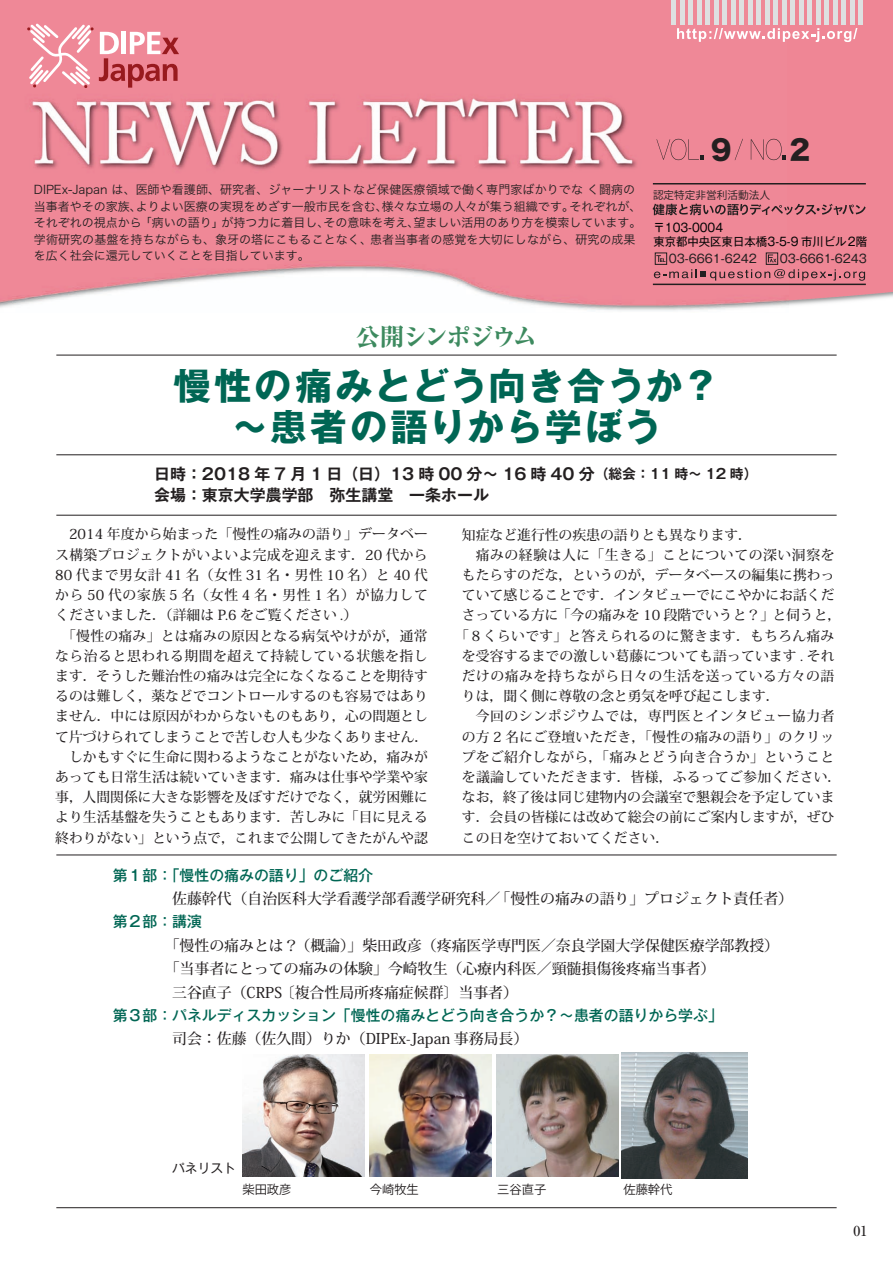
<style>
.page{position:relative;width:893px;height:1263px;background:#fff}
.page>*{position:absolute;margin:0;border:0;box-sizing:border-box;transform-origin:0 0}
.t1{font:700 37.2px/41.4px "Gothic MB101 Pro";letter-spacing:.055em;color:#006654;text-align:center}
.t2{font:27px "Hira Kaku Std W8";color:#231f20}
.t3{font:800 24.45px "Ryumin Pro";letter-spacing:-.075em;color:#3d8a5f}
.t4{font:700 15.9px/21.3px "Gothic MB101 Pro De";color:#231f20}
.t5{font:500 14.85px "Koz Min Pro";color:#231f20}
.t6{font:500 14.85px "Gothic MB101 Pro";color:#006654}
.t7{font:500 13.8px "Koz Min Pro";color:#231f20}
.t8{font:500 13.8px "Koz Min Pro";letter-spacing:.02em;color:#231f20}
.t9{font:500 13.8px "Koz Min Pro";letter-spacing:.04em;color:#231f20}
.t10{font:500 13.8px "Koz Min Pro";letter-spacing:.055em;color:#231f20}
.t11{font:500 13.8px "Ryumin Pro";color:#231f20}
.t12{font:12.75px "Gothic MB101 Pro";color:#231f20}
.t13{font:12.3px "Koz Go Pro";color:#231f20}
.t14{font:12px/16.5px "Hira Kaku Pro N W3";color:#231f20}
.t15{font:11.7px/13.6px "Gothic MB101 Pro";color:#030303}
.t16{font:11.7px "Gothic MB101 Pro";color:#231f20}
.t17{font:10.65px "Koz Go Pro";color:#231f20}
.s1{font-size:13.8px}
</style>
<div class="page">
<hr style="left:56px;top:355px;width:781px;height:1px;background:#231f20">
<hr style="left:56px;top:454px;width:781px;height:1px;background:#231f20">
<hr style="left:56px;top:515px;width:781px;height:1px;background:#231f20">
<hr style="left:56px;top:1207px;width:781px;height:1px;background:#231f20">
<hr style="left:56px;top:855px;width:781px;height:1px;background:#231f20">
<img style="left:0;top:0;width:893px;height:311px">
<hr style="left:680px;top:0;width:4px;height:25px;background:#dee0e1">
<div style="left:671px;top:0;width:5px;height:25px;background:#dee0e1"></div>
<div style="left:688px;top:0;width:5px;height:25px;background:#dee0e1"></div>
<hr style="left:697px;top:0;width:4px;height:25px;background:#dee0e1">
<div style="left:705px;top:0;width:5px;height:25px;background:#dee0e1"></div>
<hr style="left:714px;top:0;width:4px;height:25px;background:#dee0e1">
<div style="left:722px;top:0;width:5px;height:25px;background:#dee0e1"></div>
<hr style="left:731px;top:0;width:4px;height:25px;background:#dee0e1">
<div style="left:739px;top:0;width:5px;height:25px;background:#dee0e1"></div>
<hr style="left:748px;top:0;width:4px;height:25px;background:#dee0e1">
<div style="left:756px;top:0;width:5px;height:25px;background:#dee0e1"></div>
<hr style="left:765px;top:0;width:4px;height:25px;background:#dee0e1">
<hr style="left:774px;top:0;width:4px;height:25px;background:#dee0e1">
<hr style="left:782px;top:0;width:4px;height:25px;background:#dee0e1">
<hr style="left:791px;top:0;width:4px;height:25px;background:#dee0e1">
<hr style="left:799px;top:0;width:4px;height:25px;background:#dee0e1">
<hr style="left:808px;top:0;width:4px;height:25px;background:#dee0e1">
<hr style="left:816px;top:0;width:4px;height:25px;background:#dee0e1">
<hr style="left:825px;top:0;width:4px;height:25px;background:#dee0e1">
<hr style="left:833px;top:0;width:4px;height:25px;background:#dee0e1">
<hr style="left:842px;top:0;width:4px;height:25px;background:#dee0e1">
<hr style="left:850px;top:0;width:4px;height:25px;background:#dee0e1">
<hr style="left:859px;top:0;width:4px;height:25px;background:#dee0e1">
<svg style="left:677px;top:28px;width:180px;height:14px"></svg>
<svg style="left:656px;top:139px;width:48px;height:21px"></svg>
<svg style="left:735px;top:139px;width:8px;height:21px"></svg>
<svg style="left:751px;top:139px;width:35px;height:21px"></svg>
<svg style="left:653px;top:204px;width:213px;height:11px;background:#ac656f"></svg>
<hr style="left:653px;top:183px;width:213px;height:1px;background:#231f20">
<hr style="left:653px;top:284px;width:213px;height:1px;background:#231f20">
<div style="left:655px;top:253px;width:12px;height:12px;border:1px solid #231f20"></div>
<svg style="left:656px;top:255px;width:9px;height:7px"></svg>
<div style="left:766px;top:253px;width:12px;height:12px;border:1px solid #231f20"></div>
<svg style="left:768px;top:255px;width:8px;height:7px"></svg>
<svg style="left:654px;top:269px;width:211px;height:12px;background:#c6727e"></svg>
<svg style="left:27px;top:24px;width:152px;height:64px;background:#e9939e"></svg>
<img style="left:242px;top:1054px;width:123px;height:123px">
<img style="left:370px;top:1054px;width:122px;height:123px">
<img style="left:497px;top:1054px;width:122px;height:123px">
<img style="left:621px;top:1053px;width:126px;height:125px">
<p class="t14" style="left:34px;top:181px;width:609px">DIPEx-Japan は、医師や看護師、研究者、ジャーナリストなど保健医療領域で働く専門家ばかりでな く闘病の当事者やその家族、よりよい医療の実現をめざす一般市民を含む、様々な立場の人々が集う組織です。それぞれが、それぞれの視点から「病いの語り」が持つ力に着目し、その意味を考え、望ましい活用のあり方を模索しています。学術研究の基盤を持ちながらも、象牙の塔にこもることなく、患者当事者の感覚を大切にしながら、研究の成果を広く社会に還元していくことを目指しています。</p>
<h2 class="t2" style="left:711px;top:135px;width:22px">9</h2>
<h2 class="t2" style="left:789px;top:135px;width:22px">2</h2>
<p class="t17" style="left:653px;top:188px;width:118px">認定特定非営利活動法人</p>
<p class="t15" style="left:654px;top:219px;width:215px">〒103-0004<br>東京都中央区東日本橋3-5-9 市川ビル2階</p>
<p class="t16" style="left:669px;top:249px;width:89px">03-6661-6242</p>
<p class="t16" style="left:780px;top:249px;width:88px">03-6661-6243</p>
<h3 class="t3" style="left:356px;top:317px;width:183px">公開シンポジウム</h3>
<h1 class="t1" style="left:174px;top:360px;width:547px">慢性の痛みとどう向き合うか？～患者の語りから学ぼう</h1>
<p class="t4" style="left:154px;top:461px;width:605px">日時：2018 年 7 月 1 日（日）13 時 00 分～ 16 時 40 分<span class="s1">（総会：11 時～ 12 時）</span>会場：東京大学農学部　弥生講堂　一条ホール</p>
<p class="t7" style="left:69px;top:524px;width:360px">2014 年度から始まった「慢性の痛みの語り」データベー</p>
<p class="t8" style="left:55px;top:545px;width:374px">ス構築プロジェクトがいよいよ完成を迎えます．20 代から</p>
<p class="t9" style="left:55px;top:565px;width:374px">80 代まで男女計 41 名（女性 31 名・男性 10 名）と 40 代</p>
<p class="t10" style="left:55px;top:585px;width:374px">から 50 代の家族 5 名（女性 4 名・男性 1 名）が協力して</p>
<p class="t7" style="left:55px;top:605px;width:303px">くださいました．（詳細は P.6 をご覧ください .）</p>
<p class="t8" style="left:62px;top:625px;width:367px">「慢性の痛み」とは痛みの原因となる病気やけがが，通常</p>
<p class="t9" style="left:55px;top:646px;width:374px">なら治ると思われる期間を超えて持続している状態を指し</p>
<p class="t7" style="left:55px;top:666px;width:374px">ます．そうした難治性の痛みは完全になくなることを期待す</p>
<p class="t7" style="left:55px;top:686px;width:374px">るのは難しく，薬などでコントロールするのも容易ではあり</p>
<p class="t7" style="left:55px;top:706px;width:374px">ません．中には原因がわからないものもあり，心の問題とし</p>
<p class="t7" style="left:55px;top:726px;width:375px">て片づけられてしまうことで苦しむ人も少なくありません．</p>
<p class="t7" style="left:69px;top:747px;width:360px">しかもすぐに生命に関わるようなことがないため，痛みが</p>
<p class="t7" style="left:55px;top:767px;width:374px">あっても日常生活は続いていきます．痛みは仕事や学業や家</p>
<p class="t7" style="left:55px;top:787px;width:374px">事，人間関係に大きな影響を及ぼすだけでなく，就労困難に</p>
<p class="t7" style="left:55px;top:807px;width:374px">より生活基盤を失うこともあります．苦しみに「目に見える</p>
<p class="t7" style="left:55px;top:828px;width:374px">終わりがない」という点で，これまで公開してきたがんや認</p>
<p class="t7" style="left:462px;top:525px;width:292px">知症など進行性の疾患の語りとも異なります．</p>
<p class="t9" style="left:476px;top:545px;width:360px">痛みの経験は人に「生きる」ことについての深い洞察を</p>
<p class="t7" style="left:462px;top:565px;width:374px">もたらすのだな，というのが，データベースの編集に携わっ</p>
<p class="t7" style="left:462px;top:585px;width:374px">ていて感じることです．インタビューでにこやかにお話くだ</p>
<p class="t7" style="left:462px;top:605px;width:381px">さっている方に「今の痛みを 10 段階でいうと？」と伺うと，</p>
<p class="t8" style="left:455px;top:626px;width:381px">「８くらいです」と答えられるのに驚きます．もちろん痛み</p>
<p class="t7" style="left:462px;top:646px;width:374px">を受容するまでの激しい葛藤についても語っています . それ</p>
<p class="t9" style="left:462px;top:666px;width:374px">だけの痛みを持ちながら日々の生活を送っている方々の語</p>
<p class="t7" style="left:462px;top:686px;width:319px">りは，聞く側に尊敬の念と勇気を呼び起こします．</p>
<p class="t9" style="left:476px;top:706px;width:360px">今回のシンポジウムでは，専門医とインタビュー協力者</p>
<p class="t7" style="left:462px;top:727px;width:374px">の方 2 名にご登壇いただき，「慢性の痛みの語り」のクリッ</p>
<p class="t8" style="left:462px;top:747px;width:374px">プをご紹介しながら，「痛みとどう向き合うか」ということ</p>
<p class="t8" style="left:462px;top:767px;width:381px">を議論していただきます．皆様，ふるってご参加ください．</p>
<p class="t7" style="left:462px;top:787px;width:374px">なお，終了後は同じ建物内の会議室で懇親会を予定していま</p>
<p class="t7" style="left:462px;top:807px;width:374px">す．会員の皆様には改めて総会の前にご案内しますが，ぜひ</p>
<p class="t7" style="left:462px;top:828px;width:209px">この日を空けておいてください．</p>
<p class="t6" style="left:113px;top:863px;width:262px">第１部：「慢性の痛みの語り」のご紹介</p>
<p class="t5" style="left:172px;top:888px;width:622px">佐藤幹代（自治医科大学看護学部看護学研究科／「慢性の痛みの語り」プロジェクト責任者）</p>
<p class="t6" style="left:113px;top:909px;width:91px">第２部：講演</p>
<p class="t5" style="left:165px;top:935px;width:616px">「慢性の痛みとは？（概論）」柴田政彦（疼痛医学専門医／奈良学園大学保健医療学部教授）</p>
<p class="t5" style="left:165px;top:958px;width:552px">「当事者にとっての痛みの体験」今崎牧生（心療内科医／頸髄損傷後疼痛当事者）</p>
<p class="t5" style="left:172px;top:981px;width:347px">三谷直子（CRPS〔複合性局所疼痛症候群〕当事者）</p>
<p class="t6" style="left:113px;top:1003px;width:612px">第３部：パネルディスカッション「慢性の痛みとどう向き合うか？～患者の語りから学ぶ」</p>
<p class="t5" style="left:172px;top:1028px;width:358px">司会：佐藤（佐久間）りか（DIPEx-Japan 事務局長）</p>
<p class="t12" style="left:172px;top:1158px;width:65px">パネリスト</p>
<p class="t13" style="left:242px;top:1181px;width:51px">柴田政彦</p>
<p class="t13" style="left:370px;top:1181px;width:51px">今崎牧生</p>
<p class="t13" style="left:497px;top:1181px;width:51px">三谷直子</p>
<p class="t13" style="left:623px;top:1181px;width:51px">佐藤幹代</p>
<p class="t11" style="left:854px;top:1220px;width:15px">01</p>
</div>
